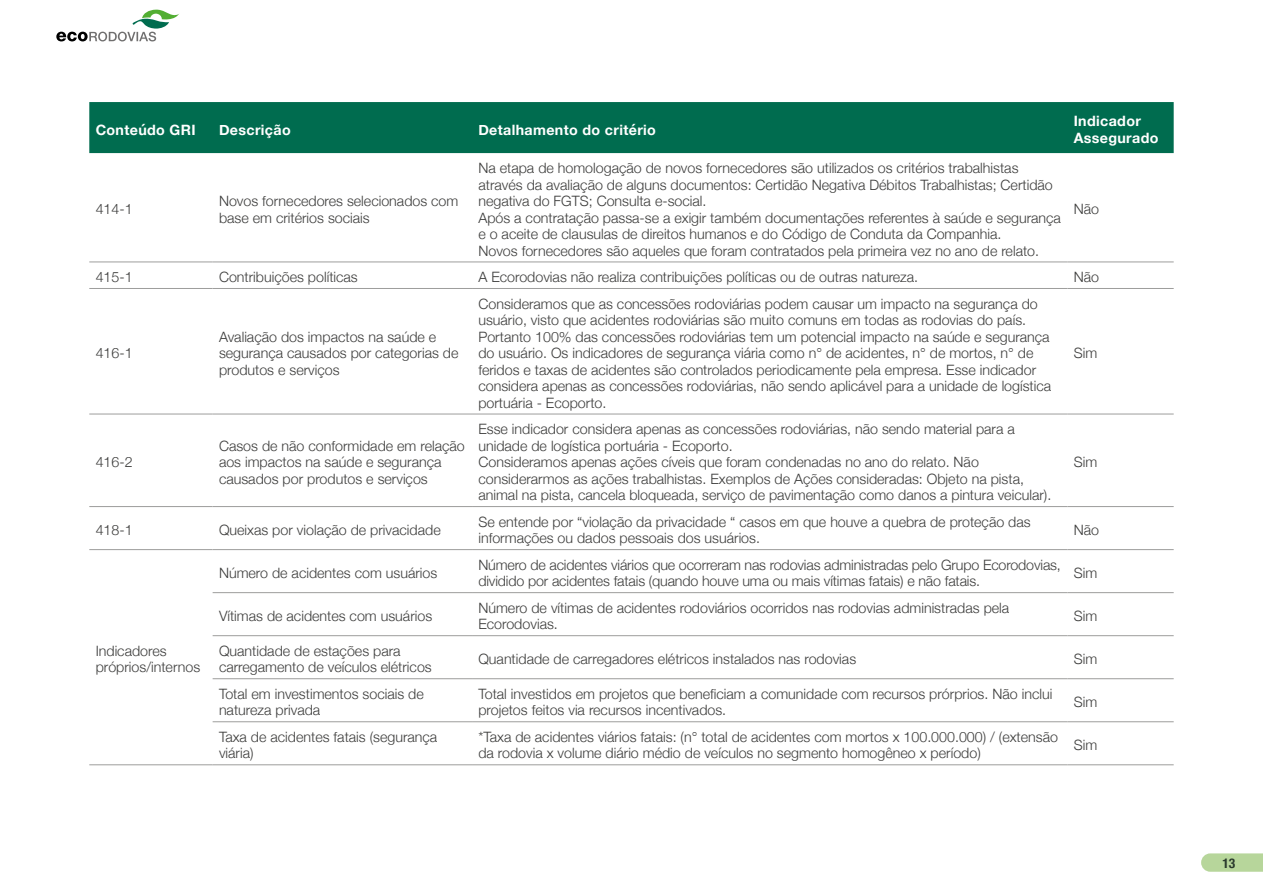
<style>
.page{position:relative;width:1263px;height:893px;background:#fff}
.page>*{position:absolute;margin:0;border:0;box-sizing:border-box;transform-origin:0 0}
.t1{font:300 14.25px/16.5px "Helvetica Neue";color:#3c3c3b}
.t2{font:700 14.25px/16.5px "Helvetica Neue";letter-spacing:.025em;color:#fff}
.t3{font:700 condensed 13.5px "Helvetica Neue";color:#2a3a2d}
</style>
<div class="page">
<div style="left:89px;top:102px;width:1085px;height:51px;background:#006c4f"></div>
<hr style="left:89px;top:262px;width:124px;height:1px;background:#9d9d9c">
<hr style="left:213px;top:262px;width:259px;height:1px;background:#9d9d9c">
<hr style="left:472px;top:262px;width:595px;height:1px;background:#9d9d9c">
<hr style="left:1067px;top:262px;width:107px;height:1px;background:#9d9d9c">
<hr style="left:89px;top:288px;width:124px;height:1px;background:#9d9d9c">
<hr style="left:213px;top:288px;width:259px;height:1px;background:#9d9d9c">
<hr style="left:472px;top:288px;width:595px;height:1px;background:#9d9d9c">
<hr style="left:1067px;top:288px;width:107px;height:1px;background:#9d9d9c">
<hr style="left:89px;top:414px;width:124px;height:1px;background:#9d9d9c">
<hr style="left:213px;top:414px;width:259px;height:1px;background:#9d9d9c">
<hr style="left:472px;top:414px;width:595px;height:1px;background:#9d9d9c">
<hr style="left:1067px;top:414px;width:107px;height:1px;background:#9d9d9c">
<hr style="left:89px;top:506px;width:124px;height:1px;background:#9d9d9c">
<hr style="left:213px;top:506px;width:259px;height:1px;background:#9d9d9c">
<hr style="left:472px;top:506px;width:595px;height:1px;background:#9d9d9c">
<hr style="left:1067px;top:506px;width:107px;height:1px;background:#9d9d9c">
<hr style="left:213px;top:592px;width:259px;height:1px;background:#9d9d9c">
<hr style="left:472px;top:592px;width:595px;height:1px;background:#9d9d9c">
<hr style="left:1067px;top:592px;width:107px;height:1px;background:#9d9d9c">
<hr style="left:213px;top:635px;width:259px;height:1px;background:#9d9d9c">
<hr style="left:472px;top:635px;width:595px;height:1px;background:#9d9d9c">
<hr style="left:1067px;top:635px;width:107px;height:1px;background:#9d9d9c">
<hr style="left:213px;top:678px;width:259px;height:1px;background:#9d9d9c">
<hr style="left:472px;top:678px;width:595px;height:1px;background:#9d9d9c">
<hr style="left:1067px;top:678px;width:107px;height:1px;background:#9d9d9c">
<hr style="left:213px;top:721px;width:259px;height:1px;background:#9d9d9c">
<hr style="left:472px;top:721px;width:595px;height:1px;background:#9d9d9c">
<hr style="left:1067px;top:721px;width:107px;height:1px;background:#9d9d9c">
<hr style="left:213px;top:549px;width:259px;height:1px;background:#9d9d9c">
<hr style="left:472px;top:549px;width:595px;height:1px;background:#9d9d9c">
<hr style="left:1067px;top:549px;width:107px;height:1px;background:#9d9d9c">
<hr style="left:89px;top:549px;width:124px;height:1px;background:#9d9d9c">
<hr style="left:89px;top:764px;width:124px;height:1px;background:#9d9d9c">
<hr style="left:213px;top:764px;width:259px;height:1px;background:#9d9d9c">
<hr style="left:472px;top:764px;width:595px;height:1px;background:#9d9d9c">
<hr style="left:1067px;top:764px;width:107px;height:1px;background:#9d9d9c">
<svg style="left:1201px;top:853px;width:62px;height:19px"></svg>
<svg style="left:56px;top:9px;width:123px;height:32px"></svg>
<p class="t2" style="left:96px;top:122px;width:101px">Conteúdo GRI</p>
<p class="t2" style="left:219px;top:122px;width:73px">Descrição</p>
<p class="t2" style="left:478px;top:122px;width:179px">Detalhamento do critério</p>
<p class="t2" style="left:1074px;top:113px;width:86px">Indicador<br>Assegurado</p>
<p class="t1" style="left:96px;top:200px;width:38px">414-1</p>
<p class="t1" style="left:219px;top:192px;width:241px">Novos fornecedores selecionados com base em critérios sociais</p>
<p class="t1" style="left:478px;top:159px;width:584px">Na etapa de homologação de novos fornecedores são utilizados os critérios trabalhistas através da avaliação de alguns documentos: Certidão Negativa Débitos Trabalhistas; Certidão negativa do FGTS; Consulta e-social.<br>Após a contratação passa-se a exigir também documentações referentes à saúde e segurança e o aceite de clausulas de direitos humanos e do Código de Conduta da Companhia.<br>Novos fornecedores são aqueles que foram contratados pela primeira vez no ano de relato.</p>
<p class="t1" style="left:1074px;top:200px;width:27px">Não</p>
<p class="t1" style="left:96px;top:268px;width:38px">415-1</p>
<p class="t1" style="left:219px;top:268px;width:140px">Contribuições políticas</p>
<p class="t1" style="left:478px;top:268px;width:441px">A Ecorodovias não realiza contribuições políticas ou de outras natureza.</p>
<p class="t1" style="left:1074px;top:268px;width:27px">Não</p>
<p class="t1" style="left:96px;top:344px;width:38px">416-1</p>
<p class="t1" style="left:96px;top:453px;width:38px">416-2</p>
<p class="t1" style="left:219px;top:327px;width:241px">Avaliação dos impactos na saúde e segurança causados por categorias de produtos e serviços</p>
<p class="t1" style="left:219px;top:436px;width:247px">Casos de não conformidade em relação aos impactos na saúde e segurança causados por produtos e serviços</p>
<p class="t1" style="left:478px;top:294px;width:574px">Consideramos que as concessões rodoviárias podem causar um impacto na segurança do usuário, visto que acidentes rodoviárias são muito comuns em todas as rodovias do país.<br>Portanto 100% das concessões rodoviárias tem um potencial impacto na saúde e segurança do usuário. Os indicadores de segurança viária como n° de acidentes, n° de mortos, n° de feridos e taxas de acidentes são controlados periodicamente pela empresa. Esse indicador considera apenas as concessões rodoviárias, não sendo aplicável para a unidade de logística portuária - Ecoporto.</p>
<p class="t1" style="left:478px;top:420px;width:574px">Esse indicador considera apenas as concessões rodoviárias, não sendo material para a unidade de logística portuária - Ecoporto.<br>Consideramos apenas ações cíveis que foram condenadas no ano do relato. Não considerarmos as ações trabalhistas. Exemplos de Ações consideradas: Objeto na pista, animal na pista, cancela bloqueada, serviço de pavimentação como danos a pintura veicular).</p>
<p class="t1" style="left:1074px;top:344px;width:25px">Sim</p>
<p class="t1" style="left:1074px;top:453px;width:25px">Sim</p>
<p class="t1" style="left:96px;top:521px;width:38px">418-1</p>
<p class="t1" style="left:219px;top:521px;width:223px">Queixas por violação de privacidade</p>
<p class="t1" style="left:478px;top:512px;width:554px">Se entende por “violação da privacidade “ casos em que houve a quebra de proteção das informações ou dados pessoais dos usuários.</p>
<p class="t1" style="left:1074px;top:521px;width:27px">Não</p>
<p class="t1" style="left:96px;top:641px;width:106px">Indicadores próprios/internos</p>
<p class="t1" style="left:219px;top:564px;width:220px">Número de acidentes com usuários</p>
<p class="t1" style="left:478px;top:555px;width:584px">Número de acidentes viários que ocorreram nas rodovias administradas pelo Grupo Ecorodovias, dividido por acidentes fatais (quando houve uma ou mais vítimas fatais) e não fatais.</p>
<p class="t1" style="left:1074px;top:564px;width:25px">Sim</p>
<p class="t1" style="left:219px;top:607px;width:215px">Vítimas de acidentes com usuários</p>
<p class="t1" style="left:478px;top:598px;width:532px">Número de vítimas de acidentes rodoviários ocorridos nas rodovias administradas pela<br>Ecorodovias.</p>
<p class="t1" style="left:1074px;top:607px;width:25px">Sim</p>
<p class="t1" style="left:219px;top:641px;width:214px">Quantidade de estações para carregamento de veículos elétricos</p>
<p class="t1" style="left:478px;top:650px;width:379px">Quantidade de carregadores elétricos instalados nas rodovias</p>
<p class="t1" style="left:1074px;top:650px;width:25px">Sim</p>
<p class="t1" style="left:219px;top:684px;width:206px">Total em investimentos sociais de natureza privada</p>
<p class="t1" style="left:478px;top:684px;width:575px">Total investidos em projetos que beneficiam a comunidade com recursos prórprios. Não inclui projetos feitos via recursos incentivados.</p>
<p class="t1" style="left:1074px;top:693px;width:25px">Sim</p>
<p class="t1" style="left:219px;top:728px;width:220px">Taxa de acidentes fatais (segurança viária)</p>
<p class="t1" style="left:478px;top:728px;width:581px">*Taxa de acidentes viários fatais: (n° total de acidentes com mortos x 100.000.000) / (extensão da rodovia x volume diário médio de veículos no segmento homogêneo x período)</p>
<p class="t1" style="left:1074px;top:736px;width:25px">Sim</p>
<p class="t3" style="left:1222px;top:852px;width:14px">13</p>
</div>
